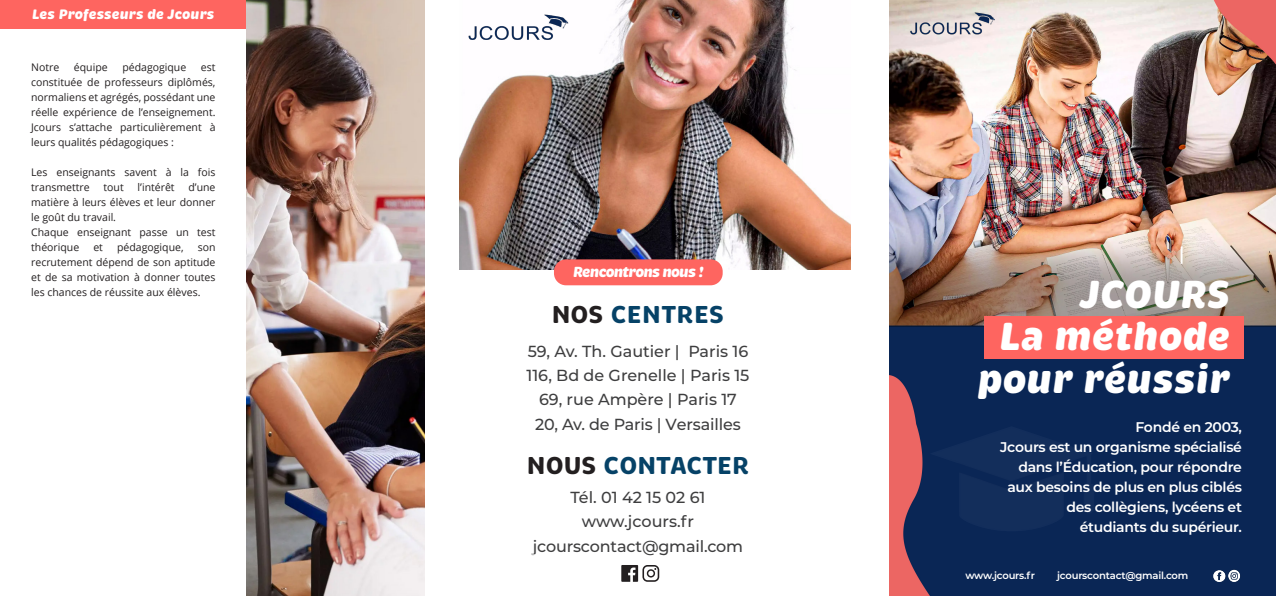
<style>
.page{position:relative;width:1276px;height:596px;background:#fff}
.page>*{position:absolute;margin:0;border:0;box-sizing:border-box;transform-origin:0 0}
.t1{font:italic 900 40px "Brevia";color:#fff}
.t2{font:700 25px "Brevia";color:#064267}
.t3{font:500 16px "Montserrat";letter-spacing:-.005em;color:#3e3e3f}
.t4{font:italic 900 15px "Brevia";letter-spacing:-.06em;color:#fff}
.t5{font:600 14px "Montserrat";letter-spacing:-.02em;color:#fff}
.t6{font:italic 900 14px "Brevia";color:#fff}
.t7{font:10.5px/15px "Open Sans";color:#231f20;text-align:justify}
.t8{font:600 10px "Montserrat";letter-spacing:-.02em;color:#fff}
.s1{color:#231f20}
</style>
<div class="page">
<img style="left:889px;top:0;width:387px;height:595px">
<img style="left:920px;top:398px;width:184px;height:166px">
<div style="left:983px;top:315px;width:260px;height:43px;background:#fe6560"></div>
<img style="left:908px;top:13px;width:86px;height:23px">
<div style="left:0;top:0;width:247px;height:28px;background:#fe6560"></div>
<img style="left:247px;top:0;width:178px;height:595px">
<svg style="left:621px;top:565px;width:38px;height:16px"></svg>
<img style="left:459px;top:0;width:391px;height:269px">
<img style="left:467px;top:15px;width:102px;height:27px">
<div style="left:554px;top:259px;width:168px;height:26px;background:#fe6560;border-radius:12px"></div>
<img style="left:1212px;top:569px;width:29px;height:13px">
<p class="t6" style="left:32px;top:5px;width:184px">Les Professeurs de Jcours</p>
<p class="t7" style="left:31px;top:60px;width:30px">Notre</p>
<p class="t7" style="left:74px;top:60px;width:35px">équipe</p>
<p class="t7" style="left:122px;top:60px;width:65px">pédagogique</p>
<p class="t7" style="left:31px;top:60px;width:186px;text-indent:170px">est constituée de professeurs diplômés, normaliens et agrégés, possédant une réelle expérience de l’enseignement.<br>Jcours s’attache particulièrement à leurs qualités pédagogiques :</p>
<p class="t7" style="left:31px;top:165px;width:186px">Les enseignants savent à la fois transmettre</p>
<p class="t7" style="left:104px;top:180px;width:22px">tout</p>
<p class="t7" style="left:138px;top:180px;width:39px">l’intérêt</p>
<p class="t7" style="left:31px;top:180px;width:186px;text-indent:157px">d’une matière à leurs élèves et leur donner le goût du travail.</p>
<p class="t7" style="left:31px;top:225px;width:186px">Chaque enseignant passe un test théorique</p>
<p class="t7" style="left:93px;top:240px;width:11px">et</p>
<p class="t7" style="left:117px;top:240px;width:68px">pédagogique,</p>
<p class="t7" style="left:31px;top:240px;width:186px;text-indent:166px">son recrutement dépend de son aptitude et de sa motivation à donner toutes les chances de réussite aux élèves.</p>
<p class="t4" style="left:573px;top:262px;width:131px">Rencontrons nous !</p>
<p class="t2" style="left:552px;top:299px;width:174px"><span class="s1">NOS</span> CENTRES</p>
<p class="t3" style="left:528px;top:340px;width:222px">59, Av. Th. Gautier | Paris 16</p>
<p class="t3" style="left:526px;top:364px;width:224px">116, Bd de Grenelle | Paris 15</p>
<p class="t3" style="left:539px;top:388px;width:199px">69, rue Ampère | Paris 17</p>
<p class="t3" style="left:535px;top:413px;width:207px">20, Av. de Paris | Versailles</p>
<p class="t2" style="left:527px;top:449px;width:224px"><span class="s1">NOUS</span> CONTACTER</p>
<p class="t3" style="left:570px;top:486px;width:137px">Tél. 01 42 15 02 61</p>
<p class="t3" style="left:582px;top:510px;width:114px">www.jcours.fr</p>
<p class="t3" style="left:533px;top:535px;width:212px">jcourscontact@gmail.com</p>
<p class="t1" style="left:1079px;top:269px;width:152px">JCOURS</p>
<p class="t1" style="left:999px;top:311px;width:232px">La méthode</p>
<p class="t1" style="left:977px;top:353px;width:254px">pour réussir</p>
<p class="t5" style="left:1135px;top:416px;width:108px">Fondé en 2003,</p>
<p class="t5" style="left:1000px;top:436px;width:243px">Jcours est un organisme spécialisé</p>
<p class="t5" style="left:1018px;top:456px;width:225px">dans l’Éducation, pour répondre</p>
<p class="t5" style="left:1007px;top:476px;width:236px">aux besoins de plus en plus ciblés</p>
<p class="t5" style="left:1066px;top:496px;width:177px">des collègiens, lycéens et</p>
<p class="t5" style="left:1080px;top:516px;width:164px">étudiants du supérieur.</p>
<p class="t8" style="left:965px;top:568px;width:71px">www.jcours.fr</p>
<p class="t8" style="left:1057px;top:568px;width:133px">jcourscontact@gmail.com</p>
</div>
